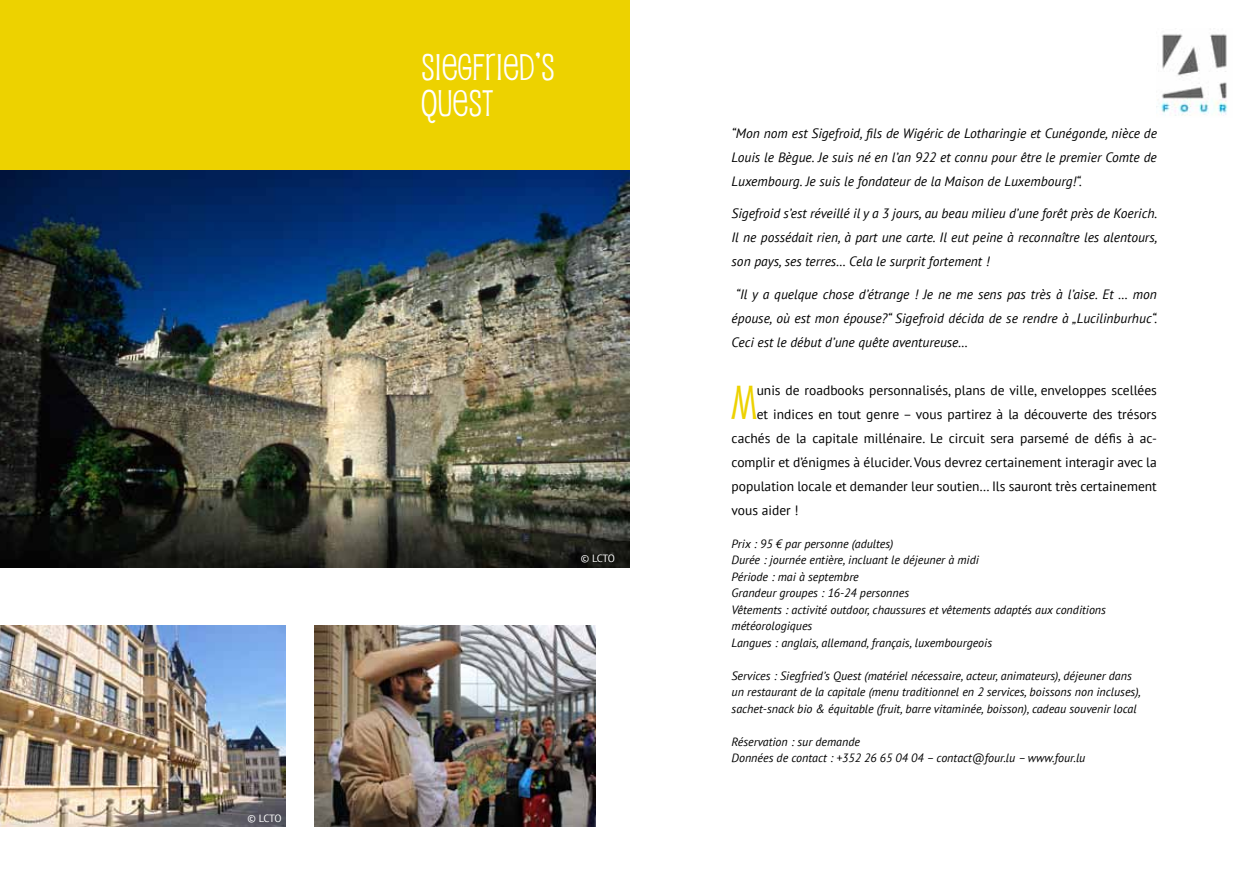
<style>
.page{position:relative;width:1259px;height:893px;background:#fff}
.page>*{position:absolute;margin:0;border:0;box-sizing:border-box;transform-origin:0 0}
.t1{font:46.35px "Pupcat";color:#edd200}
.t2{font:36px/36px "Pupcat";letter-spacing:.01em;color:#fff}
.t3{font:italic 13.5px/24px "PT Sans";color:#000;text-align:justify}
.t4{font:13.5px "PT Sans";color:#000}
.t5{font:italic 12px/16.5px "PT Sans";color:#000}
.t6{font:10.5px "PT Sans";letter-spacing:-.05em;color:#fff}
</style>
<div class="page">
<div style="left:0;top:0;width:629px;height:170px;background:#edd200"></div>
<img style="left:315px;top:625px;width:280px;height:201px">
<img style="left:1157px;top:34px;width:71px;height:82px">
<img style="left:0;top:170px;width:629px;height:397px">
<img style="left:0;top:625px;width:286px;height:201px">
<p class="t6" style="left:247px;top:811px;width:36px">© LCTO</p>
<h2 class="t2" style="left:421px;top:48px;width:134px">SIEGFRIED’S<br>QUEST</h2>
<p class="t6" style="left:581px;top:552px;width:36px">© LCTO</p>
<p class="t3" style="left:731px;top:121px;width:427px">“Mon nom est Sigefroid, fils de Wigéric de Lotharingie et Cunégonde, nièce de Louis le Bègue. Je suis né en l’an 922 et connu pour être le premier Comte de Luxembourg. Je suis le fondateur de la Maison de Luxembourg!“.</p>
<p class="t3" style="left:731px;top:201px;width:427px">Sigefroid s’est réveillé il y a 3 jours, au beau milieu d’une forêt près de Koerich.<br>Il ne possédait rien, à part une carte. Il eut peine à reconnaître les alentours, son pays, ses terres… Cela le surprit fortement !</p>
<p class="t3" style="left:731px;top:282px;width:427px;text-indent:4px">“Il y a quelque chose d’étrange ! Je ne me sens pas très à l’aise. Et … mon épouse, où est mon épouse?“ Sigefroid décida de se rendre à „Lucilinburhuc“.<br>Ceci est le début d’une quête aventureuse…</p>
<h1 class="t1" style="left:731px;top:374px;width:27px">M</h1>
<p class="t4" style="left:756px;top:381px;width:402px">unis de roadbooks personnalisés, plans de ville, enveloppes scellées</p>
<p class="t4" style="left:756px;top:405px;width:402px">et indices en tout genre – vous partirez à la découverte des trésors</p>
<p class="t4" style="left:731px;top:429px;width:427px">cachés de la capitale millénaire. Le circuit sera parsemé de défis à ac-</p>
<p class="t4" style="left:731px;top:453px;width:427px">complir et d’énigmes à élucider. Vous devrez certainement interagir avec la</p>
<p class="t4" style="left:731px;top:477px;width:427px">population locale et demander leur soutien… Ils sauront très certainement</p>
<p class="t4" style="left:731px;top:501px;width:68px">vous aider !</p>
<p class="t5" style="left:731px;top:535px;width:376px">Prix : 95 € par personne (adultes)<br>Durée : journée entière, incluant le déjeuner à midi<br>Période : mai à septembre<br>Grandeur groupes : 16-24 personnes<br>Vêtements : activité outdoor, chaussures et vêtements adaptés aux conditions météorologiques<br>Langues : anglais, allemand, français, luxembourgeois</p>
<p class="t5" style="left:731px;top:667px;width:411px">Services : Siegfried’s Quest (matériel nécessaire, acteur, animateurs), déjeuner dans un restaurant de la capitale (menu traditionnel en 2 services, boissons non incluses), sachet-snack bio &amp; équitable (fruit, barre vitaminée, boisson), cadeau souvenir local</p>
<p class="t5" style="left:731px;top:733px;width:355px">Réservation : sur demande<br>Données de contact : +352 26 65 04 04 – contact@four.lu – www.four.lu</p>
</div>
